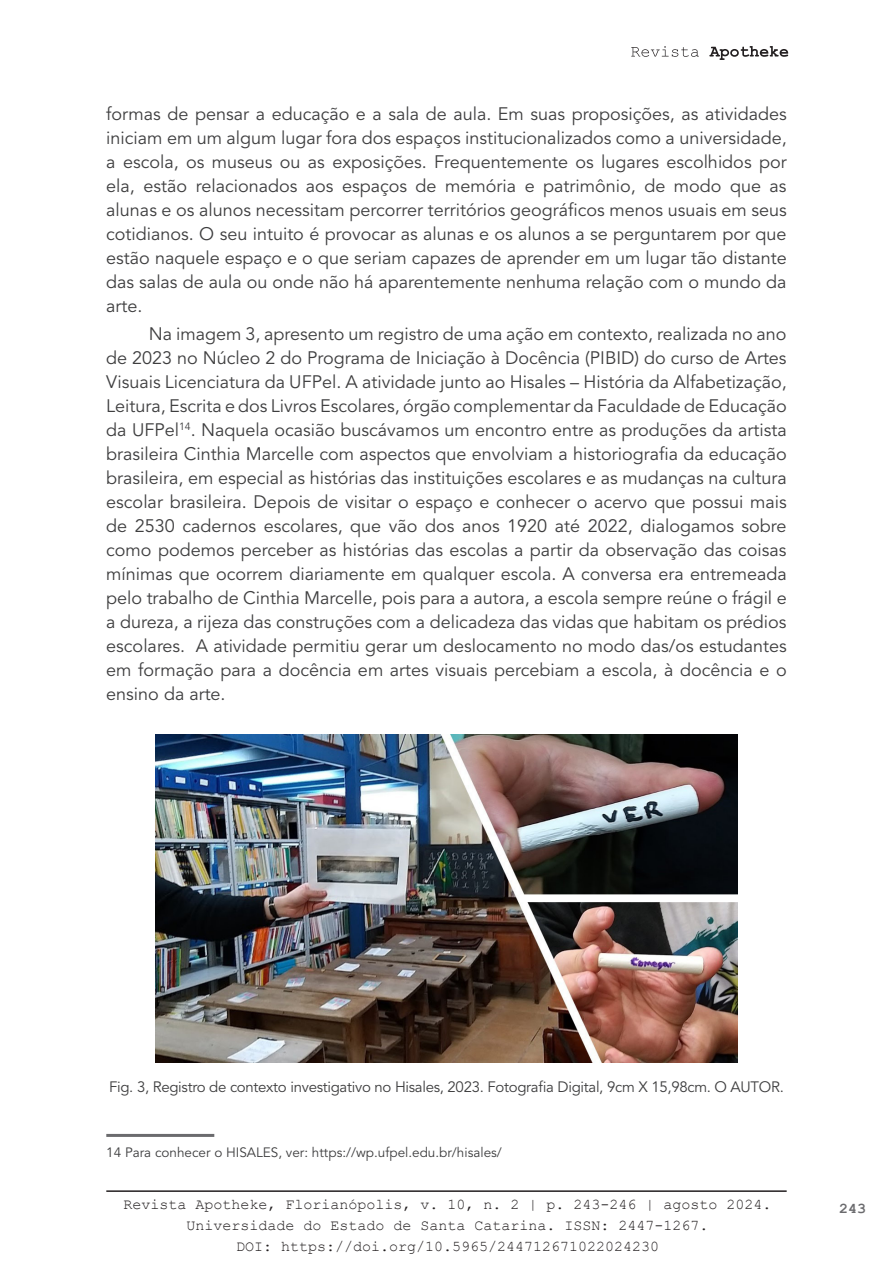
<style>
.page{position:relative;width:893px;height:1263px;background:#fff}
.page>*{position:absolute;margin:0;border:0;box-sizing:border-box;transform-origin:0 0}
.Corpo_Texto{font:18px/24px "Avenir LT Std";color:#3e3e3f;text-align:justify}
.t1{font:15px/21px "Courier New";color:#231f20;text-align:center}
.Legenda_Foto{font:15px "Avenir LT Std";letter-spacing:-.02em;color:#3e3e3f}
.t2{font:700 15px "Courier New";color:#6b6b6e}
.Nota_de_rodapé{font:13.5px "Avenir LT Std";color:#3e3e3f}
</style>
<div class="page">
<svg style="left:631px;top:46px;width:68px;height:11px"></svg>
<svg style="left:709px;top:46px;width:79px;height:14px"></svg>
<hr style="left:106px;top:1190px;width:681px;height:2px;background:#231f20">
<hr style="left:106px;top:1134px;width:108px;height:3px;background:#6b6b6e">
<img style="left:155px;top:734px;width:583px;height:328px">
<p class="Corpo_Texto" style="left:106px;top:102px;width:682px">formas de pensar a educação e a sala de aula. Em suas proposições, as atividades iniciam em um algum lugar fora dos espaços institucionalizados como a universidade, a escola, os museus ou as exposições. Frequentemente os lugares escolhidos por ela, estão relacionados aos espaços de memória e patrimônio, de modo que as alunas e os alunos necessitam percorrer territórios geográficos menos usuais em seus cotidianos. O seu intuito é provocar as alunas e os alunos a se perguntarem por que estão naquele espaço e o que seriam capazes de aprender em um lugar tão distante das salas de aula ou onde não há aparentemente nenhuma relação com o mundo da arte.</p>
<p class="Corpo_Texto" style="left:106px;top:322px;width:682px;text-indent:43px">Na imagem 3, apresento um registro de uma ação em contexto, realizada no ano de 2023 no Núcleo 2 do Programa de Iniciação à Docência (PIBID) do curso de Artes Visuais Licenciatura da UFPel. A atividade junto ao Hisales – História da Alfabetização, Leitura, Escrita e dos Livros Escolares, órgão complementar da Faculdade de Educação da UFPel<sup>14</sup>. Naquela ocasião buscávamos um encontro entre as produções da artista brasileira Cinthia Marcelle com aspectos que envolviam a historiografia da educação brasileira, em especial as histórias das instituições escolares e as mudanças na cultura escolar brasileira. Depois de visitar o espaço e conhecer o acervo que possui mais de 2530 cadernos escolares, que vão dos anos 1920 até 2022, dialogamos sobre como podemos perceber as histórias das escolas a partir da observação das coisas mínimas que ocorrem diariamente em qualquer escola. A conversa era entremeada pelo trabalho de Cinthia Marcelle, pois para a autora, a escola sempre reúne o frágil e a dureza, a rijeza das construções com a delicadeza das vidas que habitam os prédios escolares. A atividade permitiu gerar um deslocamento no modo das/os estudantes em formação para a docência em artes visuais percebiam a escola, à docência e o ensino da arte.</p>
<p class="Legenda_Foto" style="left:109px;top:1078px;width:676px">Fig. 3, Registro de contexto investigativo no Hisales, 2023. Fotografia Digital, 9cm X 15,98cm. O AUTOR.</p>
<p class="Nota_de_rodapé" style="left:106px;top:1144px;width:397px">14 Para conhecer o HISALES, ver: https://wp.ufpel.edu.br/hisales/</p>
<p class="t1" style="left:123px;top:1193px;width:649px">Revista Apotheke, Florianópolis, v. 10, n. 2 | p. 243-246 | agosto 2024.<br>Universidade do Estado de Santa Catarina. ISSN: 2447-1267.<br>DOI: https://doi.org/10.5965/244712671022024230</p>
<p class="t2" style="left:839px;top:1199px;width:28px">243</p>
</div>
